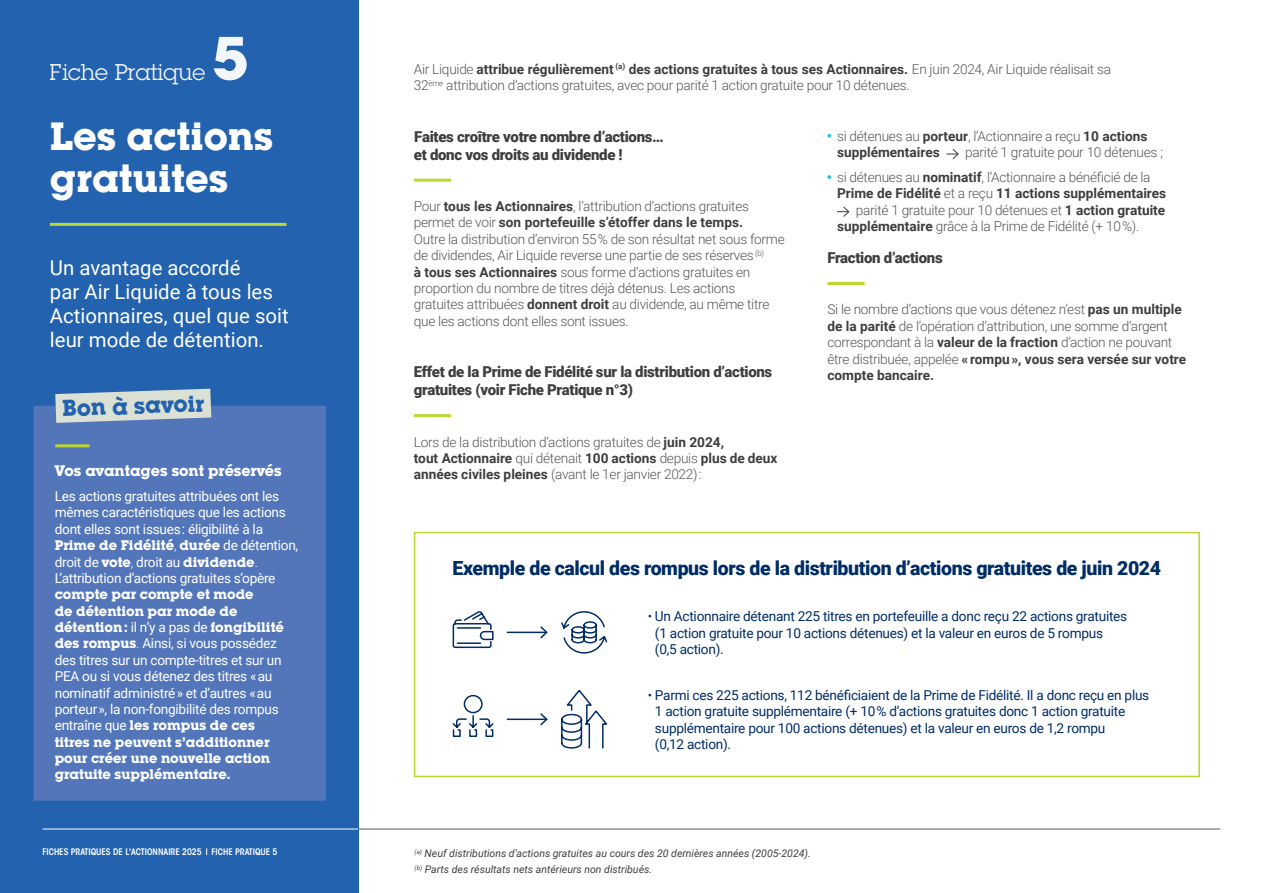
<style>
.page{position:relative;width:1263px;height:893px;background:#fff}
.page>*{position:absolute;margin:0;border:0;box-sizing:border-box;transform-origin:0 0}
.t1{font:700 60px "Lubalin Graph Std";color:#fff}
.t2{font:700 38.55px/42.2px "Lubalin Graph Std";color:#fff}
.t3{font:700 22.5px "Lubalin Graph Std";color:#2362af}
.t4{font:22.35px "Lubalin Graph Std";color:#fff}
.t5{font:20.4px/24px "Roboto";color:#fff}
.t6{font:900 19.5px "Roboto";letter-spacing:-.02em;color:#002d66}
.t7{font:900 15px/18px "Roboto";letter-spacing:-.02em;color:#3e3e3f}
.t8{font:700 15px "Lubalin Graph Std";color:#fff}
.t9{font:300 13.65px/16.4px "Roboto";letter-spacing:-.02em;color:#545557}
.t10{font:13.65px/16.4px "Roboto";letter-spacing:-.02em;color:#fff}
.t11{font:13.65px/16.4px "Roboto";letter-spacing:-.02em;color:#002d66}
.t12{font:700 13.65px "Roboto";color:#3e3e3f}
.t13{font:italic 10.5px "Roboto";color:#3e3e3f}
.t14{font:600 condensed 9px "ITC Avant Garde Std";color:#fff}
.s1{font-family:"Lubalin Graph Std";font-weight:700}
.s2{font-weight:300}
.s3{font-weight:700;color:#3e3e3f}
.s4{font-weight:300;color:#545557}
</style>
<div class="page">
<div style="left:0;top:0;width:358px;height:893px;background:#2362af"></div>
<hr style="left:43px;top:829px;width:315px;height:1px;background:#fff">
<hr style="left:414px;top:179px;width:37px;height:3px;background:#bed630">
<hr style="left:414px;top:414px;width:37px;height:3px;background:#bed630">
<svg style="left:827px;top:134px;width:4px;height:4px"></svg>
<svg style="left:946px;top:149px;width:13px;height:11px"></svg>
<svg style="left:827px;top:175px;width:4px;height:4px"></svg>
<svg style="left:837px;top:206px;width:13px;height:11px"></svg>
<hr style="left:827px;top:282px;width:38px;height:3px;background:#bed630">
<div style="left:414px;top:532px;width:786px;height:245px;border:2px solid #bed630"></div>
<svg style="left:452px;top:611px;width:42px;height:38px"></svg>
<hr style="left:507px;top:632px;width:40px;height:1px;background:#002d66">
<svg style="left:539px;top:626px;width:9px;height:13px"></svg>
<svg style="left:561px;top:611px;width:47px;height:43px"></svg>
<svg style="left:452px;top:694px;width:42px;height:43px"></svg>
<hr style="left:507px;top:718px;width:40px;height:2px;background:#002d66">
<svg style="left:539px;top:713px;width:9px;height:13px"></svg>
<svg style="left:561px;top:689px;width:47px;height:60px"></svg>
<hr style="left:358px;top:829px;width:862px;height:1px;background:#57585a">
<div style="left:33px;top:406px;width:293px;height:395px;background:#5376bb"></div>
<hr style="left:55px;top:444px;width:35px;height:3px;background:#bed630">
<svg style="left:55px;top:389px;width:156px;height:34px;background:#c2cecf"></svg>
<hr style="left:50px;top:223px;width:236px;height:3px;background:#bed630">
<h3 class="t4" style="left:50px;top:58px;width:157px">Fiche Pratique</h3>
<h1 class="t1" style="left:212px;top:19px;width:38px">5</h1>
<p class="t2" style="left:50px;top:114px;width:225px">Les actions gratuites</p>
<p class="t5" style="left:50px;top:255px;width:240px">Un avantage accordé<br>par Air Liquide à tous les<br>Actionnaires, quel que soit leur mode de détention.</p>
<p class="t3" style="left:62px;top:394px;width:144px;rotate:-2deg">Bon à savoir</p>
<p class="t8" style="left:55px;top:461px;width:228px">Vos avantages sont préservés</p>
<p class="t10" style="left:55px;top:487px;width:245px">Les actions gratuites attribuées ont les mêmes caractéristiques que les actions dont elles sont issues : éligibilité à la <span class="s1">Prime de Fidélité</span><span class="s2">,</span> <span class="s1">durée</span> de détention, droit de <span class="s1">vote</span><span class="s2">,</span> droit au <span class="s1">dividende</span><span class="s2">.<br></span>L’attribution d’actions gratuites s’opère <span class="s1">compte par compte et mode<br>de détention par mode de détention:</span> il n’y a pas de <span class="s1">fongibilité des rompus</span><span class="s2">.</span> Ainsi, si vous possédez des titres sur un compte-titres et sur un PEA ou si vous détenez des titres « au nominatif administré » et d’autres « au porteur », la non-fongibilité des rompus entraîne que <span class="s1">les rompus de ces<br>titres ne peuvent s’additionner pour créer une nouvelle action gratuite supplémentaire.</span></p>
<p class="t14" style="left:43px;top:846px;width:236px">FICHES PRATIQUES DE L'ACTIONNAIRE 2025 FICHE PRATIQUE 5</p>
<p class="t9" style="left:414px;top:60px;width:699px">Air Liquide <span class="s3">attribue régulièrement</span> <sup>(a)</sup> <span class="s3">des actions gratuites à tous ses Actionnaires.</span> En juin 2024, Air Liquide réalisait sa<br>32<sup>ème</sup> attribution d’actions gratuites, avec pour parité 1 action gratuite pour 10 détenues.</p>
<p class="t7" style="left:414px;top:127px;width:251px">Faites croître votre nombre d’actions… et donc vos droits au dividende !</p>
<p class="t9" style="left:414px;top:197px;width:372px">Pour <span class="s3">tous les Actionnaires</span>, l’attribution d’actions gratuites permet de voir <span class="s3">son portefeuille s’étoffer dans le temps.<br></span>Outre la distribution d’environ 55 % de son résultat net sous forme de dividendes, Air Liquide reverse une partie de ses réserves <sup>(b)<br></sup><span class="s3">à tous ses Actionnaires</span> sous forme d’actions gratuites en proportion du nombre de titres déjà détenus. Les actions gratuites attribuées <span class="s3">donnent droit</span> au dividende, au même titre que les actions dont elles sont issues.</p>
<p class="t7" style="left:414px;top:362px;width:360px">Effet de la Prime de Fidélité sur la distribution d’actions gratuites (voir Fiche Pratique n°3)</p>
<p class="t9" style="left:414px;top:433px;width:365px">Lors de la distribution d’actions gratuites de <span class="s3">juin 2024,<br>tout Actionnaire</span> qui détenait <span class="s3">100 actions</span> depuis <span class="s3">plus de deux années civiles pleines</span> (avant le 1er janvier 2022):</p>
<p class="t9" style="left:837px;top:127px;width:312px">si détenues au <span class="s3">porteur</span>, l’Actionnaire a reçu <span class="s3">10 actions supplémentaires</span></p>
<p class="t9" style="left:965px;top:143px;width:199px">parité 1 gratuite pour 10 détenues ;</p>
<p class="t9" style="left:837px;top:168px;width:315px">si détenues au <span class="s3">nominatif</span>, l’Actionnaire a bénéficié de la</p>
<p class="t12" style="left:837px;top:184px;width:331px">Prime de Fidélité <span class="s4">et a reçu</span> 11 actions supplémentaires</p>
<p class="t9" style="left:856px;top:201px;width:311px">parité 1 gratuite pour 10 détenues et <span class="s3">1 action gratuite</span></p>
<p class="t9" style="left:837px;top:218px;width:304px"><span class="s3">supplémentaire</span> grâce à la Prime de Fidélité (+ 10%).</p>
<p class="t7" style="left:827px;top:248px;width:117px">Fraction d’actions</p>
<p class="t9" style="left:827px;top:301px;width:360px">Si le nombre d’actions que vous détenez n’est <span class="s3">pas un multiple de la parité</span> de l’opération d’attribution, une somme d’argent correspondant à la <span class="s3">valeur de la fraction</span> d’action ne pouvant être distribuée, appelée <span class="s3">« rompu », vous sera versée sur votre compte bancaire.</span></p>
<p class="t6" style="left:453px;top:554px;width:710px">Exemple de calcul des rompus lors de la distribution d’actions gratuites de juin 2024</p>
<p class="t11" style="left:655px;top:608px;width:474px;text-indent:-7px"><span class="s2">•</span> Un Actionnaire détenant 225 titres en portefeuille a donc reçu 22 actions gratuites (1 action gratuite pour 10 actions détenues) et la valeur en euros de 5 rompus (0,5 action).</p>
<p class="t11" style="left:655px;top:686px;width:496px;text-indent:-7px"><span class="s2">•</span> Parmi ces 225 actions, 112 bénéficiaient de la Prime de Fidélité. Il a donc reçu en plus 1 action gratuite supplémentaire (+ 10 % d’actions gratuites donc 1 action gratuite supplémentaire pour 100 actions détenues) et la valeur en euros de 1,2 rompu<br>(0,12 action).</p>
<p class="t13" style="left:415px;top:846px;width:398px"><sup>(a)</sup> Neuf distributions d’actions gratuites au cours des 20 dernières années (2005-2024).</p>
<p class="t13" style="left:415px;top:862px;width:239px"><sup>(b)</sup> Parts des résultats nets antérieurs non distribués.</p>
</div>
